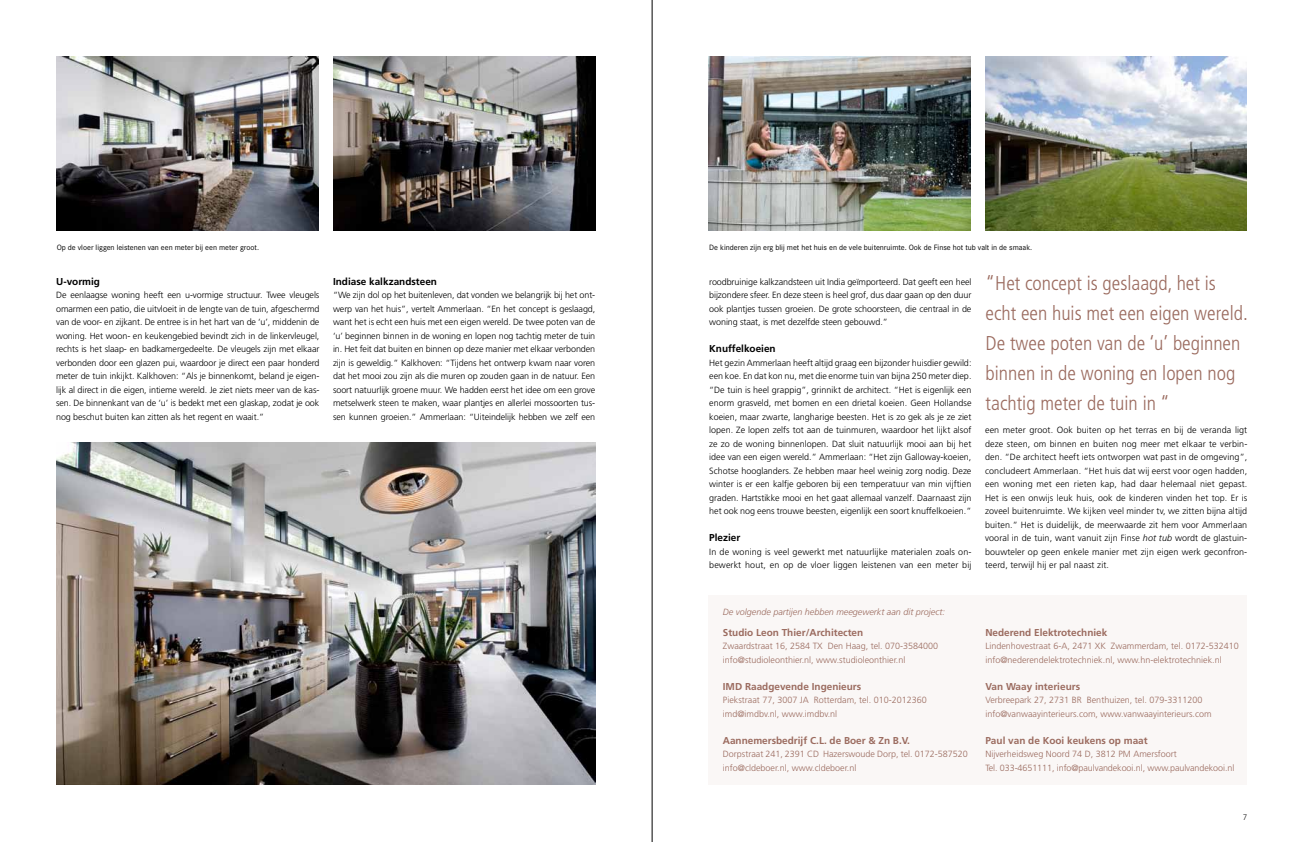
<style>
.page{position:relative;width:1304px;height:842px;background:#fff}
.page>*{position:absolute;margin:0;border:0;box-sizing:border-box;transform-origin:0 0}
.t1{font:300 condensed 20px/30px "Frutiger";color:#9b6b5f}
.t2{font:700 10px "Frutiger";color:#9b6b5f}
.t3{font:700 10px "Frutiger";color:#000}
.t4{font:300 9px/13.5px "Frutiger";color:#000;text-align:justify}
.t5{font:300 9px/13.5px "Frutiger";color:#9b6b5f}
.t6{font:italic 300 9px "Frutiger";color:#9b6b5f}
.t7{font:8px "Corporate S";color:#000}
.t8{font:300 8px "Avenir";color:#000}
.s1{font-style:italic}
</style>
<div class="page">
<img style="left:985px;top:57px;width:262px;height:174px">
<div style="left:709px;top:595px;width:538px;height:190px;background:#faf7f6"></div>
<img style="left:709px;top:57px;width:262px;height:174px">
<img style="left:57px;top:57px;width:262px;height:174px">
<img style="left:333px;top:57px;width:262px;height:174px">
<img style="left:57px;top:442px;width:538px;height:342px">
<hr style="left:652px;top:0;width:1px;height:842px;background:#000">
<p class="t7" style="left:57px;top:243px;width:204px">Op de vloer liggen leistenen van een meter bij een meter groot.</p>
<p class="t7" style="left:709px;top:243px;width:325px">De kinderen zijn erg blij met het huis en de vele buitenruimte. Ook de Finse hot tub valt in de smaak.</p>
<p class="t3" style="left:56px;top:275px;width:45px">U-vormig</p>
<p class="t4" style="left:56px;top:289px;width:265px">De eenlaagse woning heeft een u-vormige structuur. Twee vleugels omarmen een patio, die uitvloeit in de lengte van de tuin, afgeschermd van de voor- en zijkant. De entree is in het hart van de ‘u’, middenin de woning. Het woon- en keukengebied bevindt zich in de linkervleugel, rechts is het slaap- en badkamergedeelte. De vleugels zijn met elkaar verbonden door een glazen pui, waardoor je direct een paar honderd meter de tuin inkijkt. Kalkhoven: “Als je binnenkomt, beland je eigen&shy;lijk al direct in die eigen, intieme wereld. Je ziet niets meer van de kas&shy;sen. De binnenkant van de ‘u’ is bedekt met een glaskap, zodat je ook nog beschut buiten kan zitten als het regent en waait.”</p>
<p class="t3" style="left:333px;top:275px;width:105px">Indiase kalkzandsteen</p>
<p class="t4" style="left:333px;top:289px;width:264px">“We zijn dol op het buitenleven, dat vonden we belangrijk bij het ont&shy;werp van het huis”, vertelt Ammerlaan. “En het concept is geslaagd, want het is echt een huis met een eigen wereld. De twee poten van de ‘u’ beginnen binnen in de woning en lopen nog tachtig meter de tuin in. Het feit dat buiten en binnen op deze manier met elkaar verbonden zijn is geweldig.” Kalkhoven: “Tijdens het ontwerp kwam naar voren dat het mooi zou zijn als die muren op zouden gaan in de natuur. Een soort natuurlijk groene muur. We hadden eerst het idee om een grove metselwerk steen te maken, waar plantjes en allerlei mossoorten tus&shy;sen kunnen groeien.” Ammerlaan: “U iteindelijk hebben we zelf een</p>
<p class="t4" style="left:709px;top:275px;width:264px">roodbruinige kalkzandsteen uit India geïmporteerd. Dat geeft een heel bijzondere sfeer. En deze steen is heel grof, dus daar gaan op den duur ook plantjes tussen groeien. De grote schoorsteen, die centraal in de woning staat, is met dezelfde steen gebouwd.”</p>
<p class="t3" style="left:709px;top:343px;width:68px">Knuffelkoeien</p>
<p class="t4" style="left:709px;top:356px;width:264px">Het gezin Ammerlaan heeft altijd graag een bijzonder huisdier gewild: een koe. En dat kon nu, met die enorme tuin van bijna 250 meter diep. “De tuin is heel grappig”, grinnikt de architect. “Het is eigenlijk een enorm grasveld, met bomen en een drietal koeien. Geen Hollandse koeien, maar zwarte, langharige beesten. Het is zo gek als je ze ziet lopen. Ze lopen zelfs tot aan de tuinmuren, waardoor het lijkt alsof ze zo de woning binnenlopen. Dat sluit natuurlijk mooi aan bij het idee van een eigen wereld.” Ammerlaan: “Het zijn Galloway-koeien, Schotse hooglanders. Ze hebben maar heel weinig zorg nodig. Deze winter is er een kalfje geboren bij een temperatuur van min vijftien graden. Hartstikke mooi en het gaat allemaal vanzelf. Daarnaast zijn het ook nog eens trouwe beesten, eigenlijk een soort knuffelkoeien.”</p>
<p class="t3" style="left:709px;top:532px;width:33px">Plezier</p>
<p class="t4" style="left:709px;top:545px;width:264px">In de woning is veel gewerkt met natuurlijke materialen zoals on&shy;bewerkt hout, en op de vloer liggen leistenen van een meter bij</p>
<h1 class="t1" style="left:986px;top:268px;width:264px">“Het concept is geslaagd, het is echt een huis met een eigen wereld.<br>De twee poten van de ‘u’ beginnen binnen in de woning en lopen nog tachtig meter de tuin in “</h1>
<p class="t4" style="left:985px;top:424px;width:264px">een meter groot. Ook buiten op het terras en bij de veranda ligt deze steen, om binnen en buiten nog meer met elkaar te verbin&shy;den. “De architect heeft iets ontworpen wat past in de omgeving”, concludeert Ammerlaan. “Het huis dat wij eerst voor ogen hadden, een woning met een rieten kap, had daar helemaal niet gepast.<br>Het is een onwijs leuk huis, ook de kinderen vinden het top. Er is zoveel buitenruimte. We kijken veel minder tv, we zitten bijna altijd buiten.” Het is duidelijk, de meerwaarde zit hem voor Ammerlaan vooral in de tuin, want vanuit zijn Finse <span class="s1">hot tub</span> wordt de glastuin&shy;bouwteler op geen enkele manier met zijn eigen werk geconfron&shy;teerd, terwijl hij er pal naast zit.</p>
<p class="t6" style="left:723px;top:607px;width:224px">De volgende partijen hebben meegewerkt aan dit project:</p>
<p class="t2" style="left:723px;top:626px;width:142px">Studio Leon Thier/Architecten</p>
<p class="t5" style="left:723px;top:640px;width:217px">Zwaardstraat 16, 2584 TX Den Haag, tel. 070-3584000 info@studioleonthier.nl, www.studioleonthier.nl</p>
<p class="t2" style="left:723px;top:680px;width:140px">IMD Raadgevende Ingenieurs</p>
<p class="t5" style="left:723px;top:694px;width:205px">Piekstraat 77, 3007 JA Rotterdam, tel. 010-2012360 imd@imdbv.nl, www.imdbv.nl</p>
<p class="t2" style="left:723px;top:734px;width:189px">Aannemersbedrijf C.L. de Boer &amp; Zn B.V.</p>
<p class="t5" style="left:723px;top:748px;width:246px">Dorpstraat 241, 2391 C D Hazerswoude Dorp, tel. 0172-587520 info@cldeboer.nl, www.cldeboer.nl</p>
<p class="t2" style="left:985px;top:626px;width:123px">Nederend Elektrotechniek</p>
<p class="t5" style="left:985px;top:640px;width:255px">Lindenhovestraat 6-A, 2471 XK Zwammerdam, tel. 0172-532410 info@nederendelektrotechniek.nl, www.hn-elektrotechniek.nl</p>
<p class="t2" style="left:985px;top:680px;width:96px">Van Waay interieurs</p>
<p class="t5" style="left:985px;top:694px;width:228px">Verbreepark 27, 2731 BR Benthuizen, tel. 079-3311200 info@vanwaayinterieurs.com, www.vanwaayinterieurs.com</p>
<p class="t2" style="left:985px;top:734px;width:164px">Paul van de Kooi keukens op maat</p>
<p class="t5" style="left:985px;top:748px;width:250px">Nijverheidsweg Noord 74 D, 3812 PM Amersfoort<br>Tel. 033-4651111, info@paulvandekooi.nl, www.paulvandekooi.nl</p>
<p class="t8" style="left:1243px;top:812px;width:6px">7</p>
</div>
